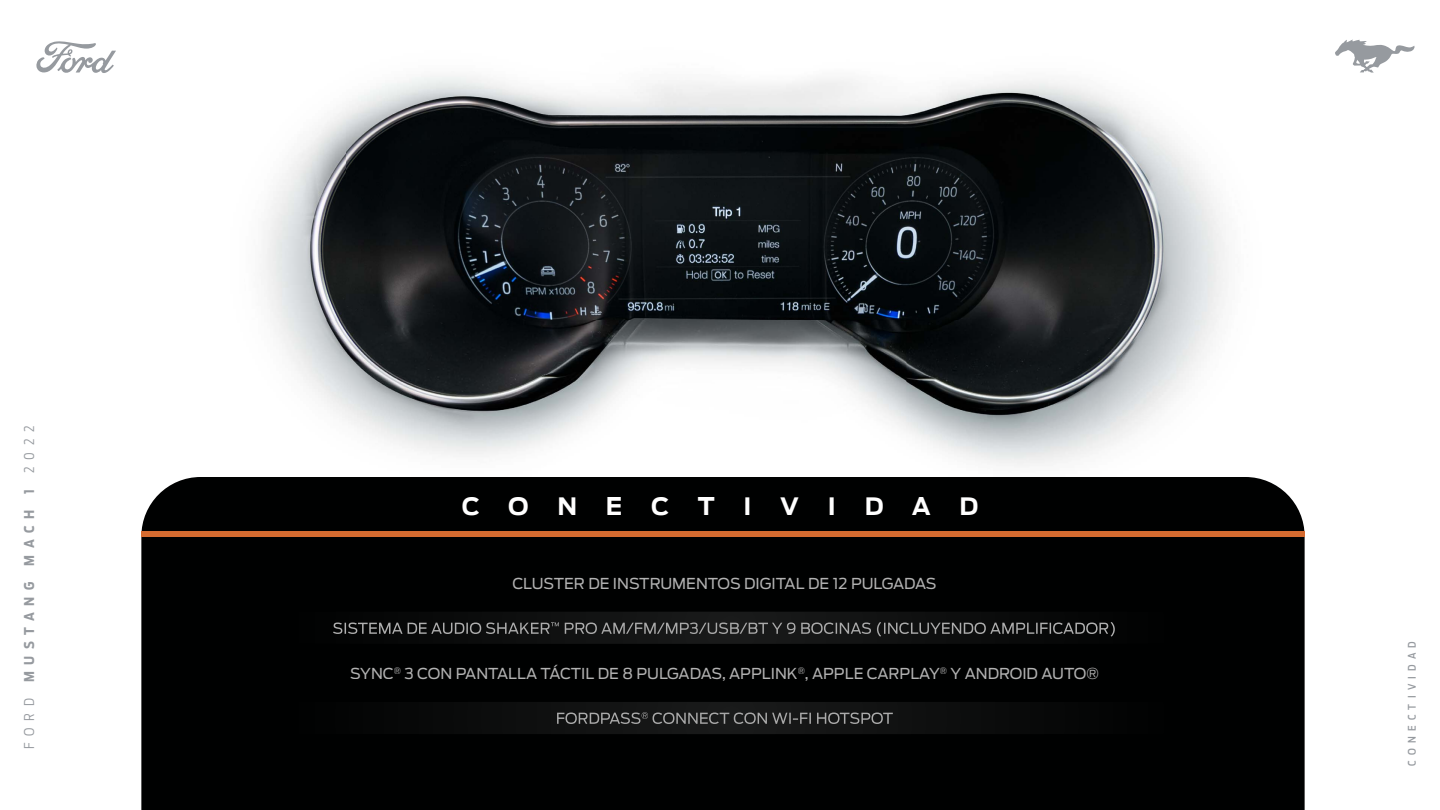
<style>
.page{position:relative;width:1440px;height:810px;background:#fff}
.page>*{position:absolute;margin:0;border:0;box-sizing:border-box;transform-origin:0 0}
.t1{font:24px "Ford Antenna Bold";letter-spacing:1.2em;color:#fff}
.t2{font:15px "Ford Antenna";color:#b2b2b2}
.t3{font:15px "Ford Antenna";color:#fff}
.t4{font:700 13.5px "Ford Antenna Cond";letter-spacing:.5em;color:#969a9f}
.t5{font:500 10.5px "Ford Antenna Cond";letter-spacing:.5em;color:#969a9f}
.s1{font-weight:300}
</style>
<div class="page">
<img style="left:263px;top:39px;width:1097px;height:281px">
<img style="left:273px;top:320px;width:633px;height:135px">
<img style="left:906px;top:320px;width:312px;height:146px">
<div style="left:141px;top:477px;width:1164px;height:333px;background:#000101"></div>
<div style="left:142px;top:532px;width:1163px;height:5px;background:#d56b30"></div>
<svg style="left:1335px;top:40px;width:79px;height:33px"></svg>
<svg style="left:36px;top:41px;width:80px;height:32px"></svg>
<div style="left:513px;top:578px;width:423px;height:11px;background:#000101"></div>
<div style="left:351px;top:668px;width:42px;height:11px;background:#000101"></div>
<div style="left:394px;top:667px;width:7px;height:7px;background:#000101"></div>
<div style="left:401px;top:665px;width:396px;height:16px;background:#000101"></div>
<div style="left:798px;top:667px;width:7px;height:7px;background:#000101"></div>
<div style="left:806px;top:668px;width:134px;height:13px;background:#000101"></div>
<div style="left:940px;top:667px;width:7px;height:7px;background:#000101"></div>
<div style="left:947px;top:667px;width:152px;height:12px;background:#000101"></div>
<svg style="left:288px;top:612px;width:886px;height:32px;background:#0b0c0c"></svg>
<svg style="left:560px;top:622px;width:555px;height:15px;background:#101111"></svg>
<svg style="left:288px;top:702px;width:886px;height:32px;background:#0c0d0d"></svg>
<div style="left:648px;top:713px;width:245px;height:11px;background:#161717"></div>
<p class="t4" style="left:17px;top:749px;width:325px;rotate:-90deg"><span class="s1">FORD</span> MUSTANG MACH 1 <span class="s1">2022</span></p>
<h1 class="t1" style="left:462px;top:484px;width:518px">CONECTIVIDAD</h1>
<p class="t2" style="left:512px;top:570px;width:426px">CLUSTER DE INSTRUMENTOS DIGITAL DE 12 PULGADAS</p>
<p class="t3" style="left:332px;top:615px;width:785px">SISTEMA DE AUDIO SHAKER<sup>™</sup> PRO AM/FM/MP3/USB/BT Y 9 BOCINAS (INCLUYENDO AMPLIFICADOR)</p>
<p class="t2" style="left:350px;top:660px;width:750px">SYNC<sup>®</sup> 3 CON PANTALLA TÁCTIL DE 8 PULGADAS, APPLINK<sup>®</sup>, APPLE CARPLAY<sup>®</sup> Y ANDROID AUTO®</p>
<p class="t3" style="left:556px;top:705px;width:339px">FORDPASS<sup>®</sup> CONNECT CON WI-FI HOTSPOT</p>
<p class="t5" style="left:1403px;top:766px;width:126px;rotate:-90deg">CONECTIVIDAD</p>
</div>
